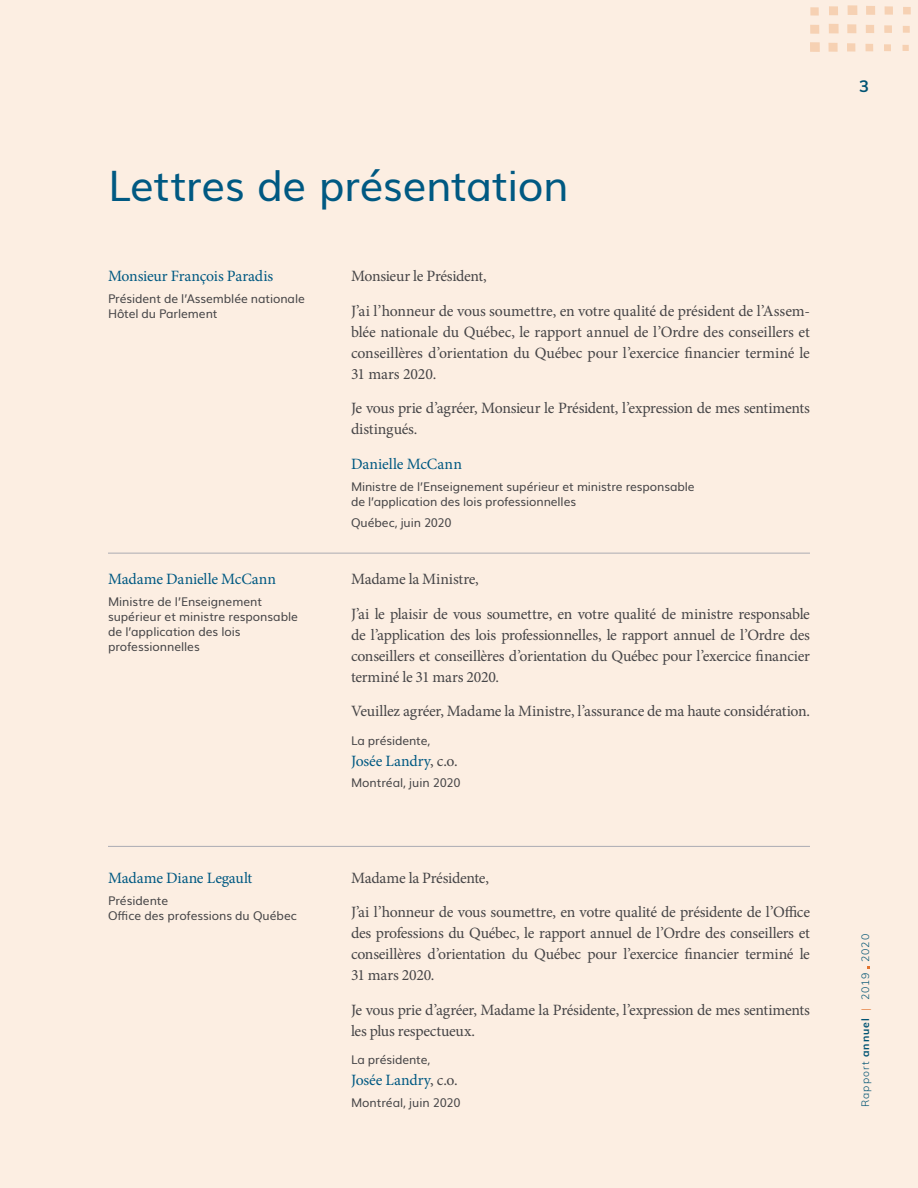
<style>
.page{position:relative;width:918px;height:1188px;background:#fceee2}
.page>*{position:absolute;margin:0;border:0;box-sizing:border-box;transform-origin:0 0}
.t1{font:42px "Muli";letter-spacing:-.015em;color:#005982}
.t2{font:700 16.5px "Muli";color:#005982}
.t3{font:15.75px/21px "Minion Pro";letter-spacing:-.02em;color:#464547}
.t4{font:15.75px "Minion Pro";letter-spacing:-.01em;color:#005982}
.t5{font:12px/15px "Muli";letter-spacing:-.005em;color:#464547}
.t6{font:300 10.5px "Muli";letter-spacing:.09em;color:#005982}
.s1{color:#464547}
.s2{font-weight:700}
.s3{color:#e67d34}
</style>
<div class="page">
<hr style="left:108px;top:846px;width:702px;height:1px;background:#aeb8cb">
<hr style="left:108px;top:553px;width:702px;height:1px;background:#aeb8cb">
<h1 class="t1" style="left:108px;top:151px;width:462px">Lettres de présentation</h1>
<p class="t4" style="left:108px;top:266px;width:167px">Monsieur François Paradis</p>
<p class="t5" style="left:108px;top:290px;width:198px">Président de l’Assemblée nationale<br>Hôtel du Parlement</p>
<p class="t3" style="left:351px;top:259px;width:461px;line-height:34.5px">Monsieur le Président,<br>J’ai l’honneur de vous soumettre, en votre qualité de président de l’Assem-</p>
<p class="t3" style="left:351px;top:321px;width:461px;text-align:justify">blée nationale du Québec, le rapport annuel de l’Ordre des conseillers et conseillères d’orientation du Québec pour l’exercice financier terminé le 31 mars 2020.</p>
<p class="t3" style="left:351px;top:398px;width:460px">Je vous prie d’agréer, Monsieur le Président, l’expression de mes sentiments distingués.</p>
<p class="t4" style="left:351px;top:453px;width:112px">Danielle McCann</p>
<p class="t5" style="left:351px;top:478px;width:345px">Ministre de l’Enseignement supérieur et ministre responsable de l’application des lois professionnelles</p>
<p class="t5" style="left:351px;top:515px;width:102px">Québec, juin 2020</p>
<p class="t4" style="left:108px;top:569px;width:170px">Madame Danielle McCann</p>
<p class="t5" style="left:108px;top:593px;width:192px">Ministre de l’Enseignement supérieur et ministre responsable de l’application des lois professionnelles</p>
<p class="t3" style="left:351px;top:562px;width:460px;line-height:34.5px">Madame la Ministre,<br>J’ai le plaisir de vous soumettre, en votre qualité de ministre responsable</p>
<p class="t3" style="left:351px;top:624px;width:461px;text-align:justify">de l’application des lois professionnelles, le rapport annuel de l’Ordre des conseillers et conseillères d’orientation du Québec pour l’exercice financier terminé le 31 mars 2020.</p>
<p class="t3" style="left:351px;top:701px;width:461px">Veuillez agréer, Madame la Ministre, l’assurance de ma haute considération.</p>
<p class="t5" style="left:351px;top:732px;width:81px">La présidente,</p>
<p class="t4" style="left:351px;top:750px;width:108px">Josée Landry<span class="s1">, c.o.</span></p>
<p class="t5" style="left:351px;top:775px;width:111px">Montréal, juin 2020</p>
<p class="t4" style="left:108px;top:867px;width:146px">Madame Diane Legault</p>
<p class="t5" style="left:108px;top:892px;width:191px">Présidente<br>Office des professions du Québec</p>
<p class="t3" style="left:351px;top:861px;width:461px;line-height:34.5px">Madame la Présidente,<br>J’ai l’honneur de vous soumettre, en votre qualité de présidente de l’Office</p>
<p class="t3" style="left:351px;top:923px;width:461px;text-align:justify">des professions du Québec, le rapport annuel de l’Ordre des conseillers et conseillères d’orientation du Québec pour l’exercice financier terminé le 31 mars 2020.</p>
<p class="t3" style="left:351px;top:999px;width:460px">Je vous prie d’agréer, Madame la Présidente, l’expression de mes sentiments les plus respectueux.</p>
<p class="t5" style="left:351px;top:1051px;width:81px">La présidente,</p>
<p class="t4" style="left:351px;top:1070px;width:108px">Josée Landry<span class="s1">, c.o.</span></p>
<p class="t5" style="left:351px;top:1094px;width:111px">Montréal, juin 2020</p>
<p class="t2" style="left:859px;top:74px;width:11px">3</p>
<p class="t6" style="left:858px;top:1107px;width:175px;rotate:-90deg">Rapport <span class="s2">annuel</span> <span class="s3">|</span> 2019 2020</p>
</div>
